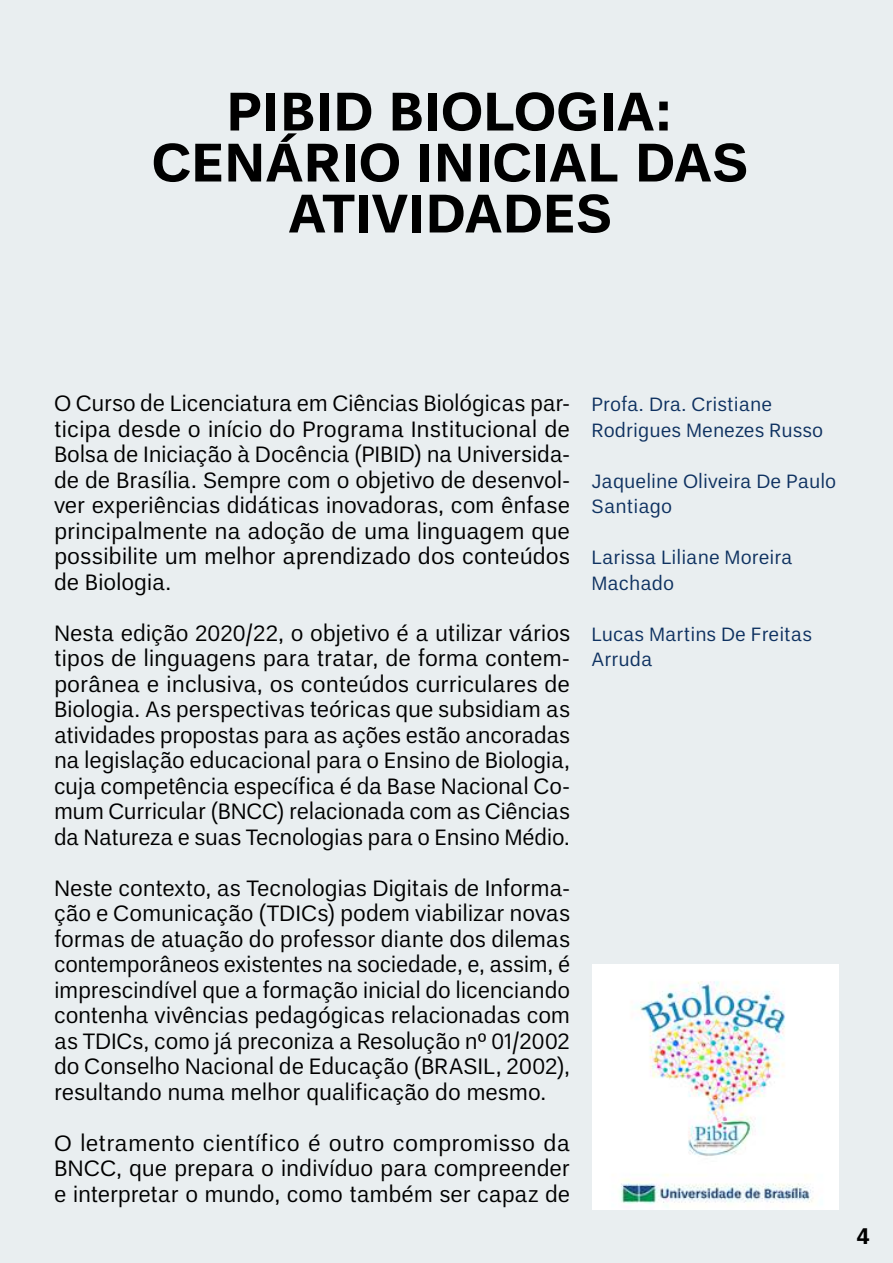
<style>
.page{position:relative;width:893px;height:1263px;background:#fff}
.page>*{position:absolute;margin:0;border:0;box-sizing:border-box;transform-origin:0 0}
.t1{font:700 54px/51px "Un B Pro";color:#000;text-align:center}
.t2{font:22.5px/25.5px "Un B Pro";letter-spacing:-.01em;color:#000;text-align:justify}
.t3{font:700 22.5px "Un B Pro";color:#000}
.t4{font:19.5px/25.5px "Un B Pro";color:#0f3261}
</style>
<div class="page">
<div style="left:1px;top:1px;width:892px;height:1262px;background:#e9eef0"></div>
<img style="left:592px;top:965px;width:247px;height:244px">
<h1 class="t1" style="left:152px;top:86px;width:598px">PIBID BIOLOGIA:<br>CENÁRIO INICIAL DAS<br>ATIVIDADES</h1>
<p class="t2" style="left:54px;top:390px;width:518px">O Curso de Licenciatura em Ciências Biológicas par&shy;ticipa desde o início do Programa Institucional de Bolsa de Iniciação à Docência (PIBID) na Universida&shy;de de Brasília. Sempre com o objetivo de desenvol&shy;ver experiências didáticas inovadoras, com ênfase principalmente na adoção de uma linguagem que possibilite um melhor aprendizado dos conteúdos de Biologia.</p>
<p class="t2" style="left:54px;top:620px;width:518px">Nesta edição 2020/22, o objetivo é a utilizar vários tipos de linguagens para tratar, de forma contem&shy;porânea e inclusiva, os conteúdos curriculares de Biologia. As perspectivas teóricas que subsidiam as atividades propostas para as ações estão ancoradas na legislação educacional para o Ensino de Biologia, cuja competência específica é da Base Nacional Co&shy;mum Curricular (BNCC) relacionada com as Ciências da Natureza e suas Tecnologias para o Ensino Médio.</p>
<p class="t2" style="left:54px;top:875px;width:518px">Neste contexto, as Tecnologias Digitais de Informa&shy;ção e Comunicação (TDICs) podem viabilizar novas formas de atuação do professor diante dos dilemas contemporâneos existentes na sociedade, e, assim, é imprescindível que a formação inicial do licenciando contenha vivências pedagógicas relacionadas com as TDICs, como já preconiza a Resolução nº 01/2002 do Conselho Nacional de Educação (BRASIL, 2002), resultando numa melhor qualificação do mesmo.</p>
<p class="t2" style="left:54px;top:1130px;width:518px">O letramento científico é outro compromisso da BNCC, que prepara o indivíduo para compreender e interpretar o mundo, como também ser capaz de</p>
<p class="t4" style="left:591px;top:392px;width:233px">Profa. Dra. Cristiane<br>Rodrigues Menezes Russo</p>
<p class="t4" style="left:591px;top:468px;width:246px">Jaqueline Oliveira De Paulo<br>Santiago</p>
<p class="t4" style="left:591px;top:545px;width:202px">Larissa Liliane Moreira<br>Machado</p>
<p class="t4" style="left:591px;top:621px;width:222px">Lucas Martins De Freitas<br>Arruda</p>
<p class="t3" style="left:856px;top:1223px;width:15px">4</p>
</div>
